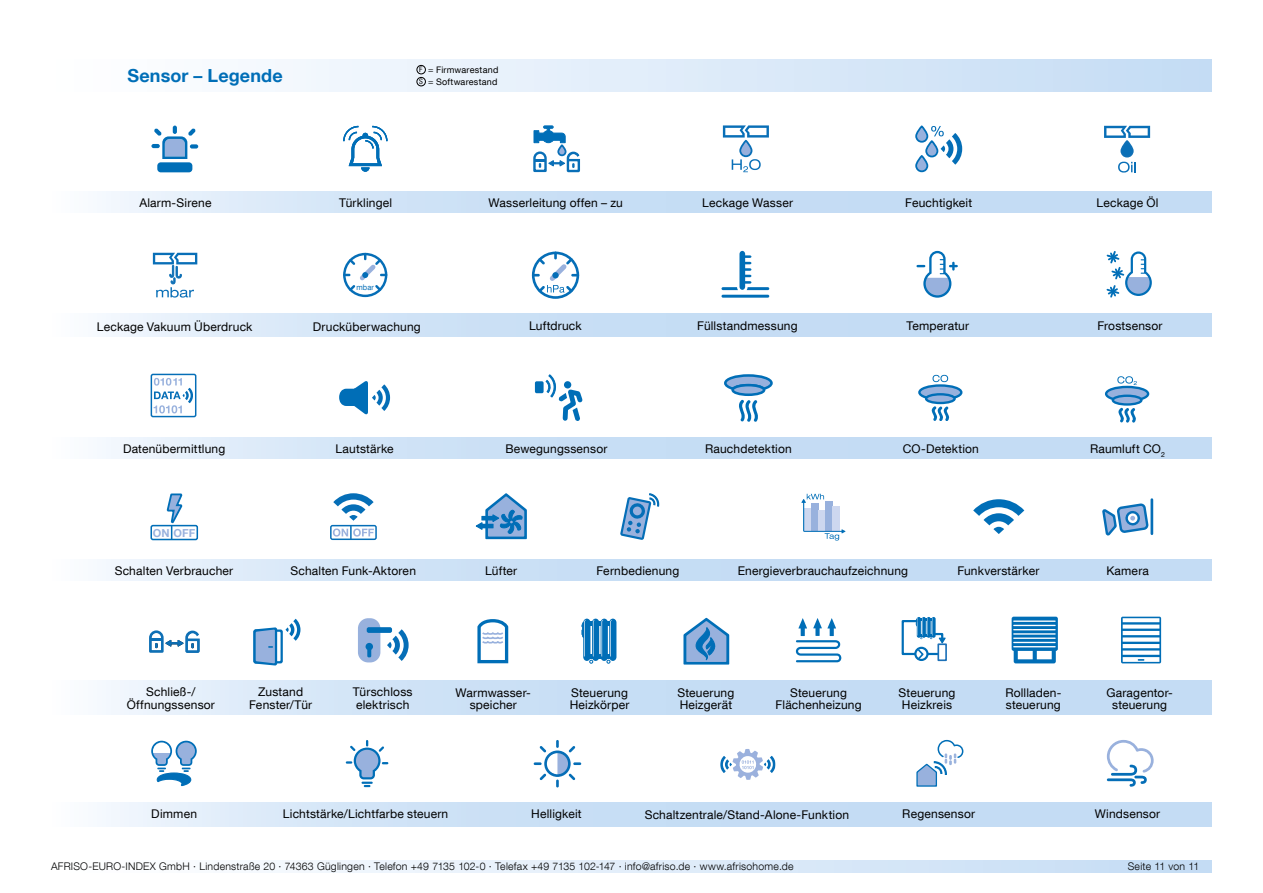
<style>
.page{position:relative;width:1263px;height:893px;background:#fff}
.page>*{position:absolute;margin:0;border:0;box-sizing:border-box;transform-origin:0 0}
.t1{font:700 18px "Helvetica Neue LT Com";letter-spacing:.005em;color:#006eb7}
.t2{font:12px/12.8px "Helvetica Neue LT Com";letter-spacing:.015em;color:#000;text-align:center}
.t3{font:700 11.1px "Helvetica Neue LT Com";color:#98b1dd}
.t4{font:300 10.5px "Helvetica Neue LT Com";letter-spacing:.02em;color:#000}
.t5{font:9px/12px "Helvetica Neue LT Com";letter-spacing:.025em;color:#000}
.t6{font:7.8px "Helvetica Neue LT Com";color:#056eb7;scale:.95 1}
.s1{font-stretch:condensed;font-size:7.5px}
</style>
<div class="page">
<svg style="left:267px;top:860px;width:945px;height:13px;background:#dceaf8"></svg>
<svg style="left:102px;top:192px;width:1110px;height:21px;background:#cde1f5"></svg>
<svg style="left:102px;top:314px;width:1110px;height:23px;background:#cde1f5"></svg>
<svg style="left:102px;top:437px;width:1110px;height:22px;background:#cde1f5"></svg>
<svg style="left:102px;top:559px;width:1110px;height:22px;background:#cde1f5"></svg>
<svg style="left:102px;top:681px;width:1110px;height:34px;background:#cce1f5"></svg>
<svg style="left:102px;top:803px;width:1110px;height:23px;background:#cde1f5"></svg>
<div style="left:51px;top:60px;width:1161px;height:32px;background:linear-gradient(to right,#fff,#c4dcf4)"></div>
<div style="left:157px;top:162px;width:35px;height:10px;background:#006eb7;border-radius:3px"></div>
<div style="left:190px;top:144px;width:8px;height:5px;background:#006eb7;border-radius:2px"></div>
<svg style="left:151px;top:126px;width:45px;height:33px"></svg>
<svg style="left:915px;top:125px;width:47px;height:47px"></svg>
<div style="left:739px;top:251px;width:6px;height:39px;background:#006eb7;border-radius:3px"></div>
<hr style="left:721px;top:295px;width:48px;height:3px;background:#006eb7">
<svg style="left:721px;top:255px;width:48px;height:35px"></svg>
<svg style="left:723px;top:125px;width:46px;height:47px"></svg>
<svg style="left:1106px;top:387px;width:42px;height:14px"></svg>
<div style="left:1105px;top:386px;width:44px;height:16px;border:2px solid #006eb7;border-radius:50%"></div>
<svg style="left:1113px;top:396px;width:28px;height:8px"></svg>
<div style="left:1112px;top:395px;width:30px;height:11px;border:2px solid #006eb7;border-radius:50%"></div>
<svg style="left:1118px;top:407px;width:18px;height:15px"></svg>
<svg style="left:1117px;top:376px;width:20px;height:9px"></svg>
<svg style="left:724px;top:374px;width:49px;height:47px"></svg>
<svg style="left:918px;top:251px;width:39px;height:47px"></svg>
<svg style="left:343px;top:253px;width:44px;height:44px"></svg>
<div style="left:150px;top:525px;width:48px;height:15px;border:2px solid #006eb7;border-radius:2px"></div>
<svg style="left:165px;top:493px;width:19px;height:46px"></svg>
<svg style="left:330px;top:493px;width:47px;height:47px"></svg>
<svg style="left:253px;top:619px;width:47px;height:46px"></svg>
<svg style="left:916px;top:740px;width:47px;height:47px"></svg>
<svg style="left:720px;top:749px;width:55px;height:31px"></svg>
<svg style="left:533px;top:125px;width:47px;height:47px"></svg>
<svg style="left:1107px;top:740px;width:47px;height:47px"></svg>
<div style="left:358px;top:618px;width:22px;height:44px;background:#98b1dd;border-radius:10px"></div>
<div style="left:367px;top:627px;width:25px;height:6px;background:#006eb7;border-radius:2px"></div>
<svg style="left:366px;top:643px;width:7px;height:14px"></svg>
<svg style="left:387px;top:629px;width:22px;height:32px"></svg>
<div style="left:535px;top:381px;width:9px;height:12px;background:#006eb7;border-radius:2px"></div>
<svg style="left:545px;top:374px;width:38px;height:47px"></svg>
<svg style="left:1106px;top:251px;width:46px;height:47px"></svg>
<svg style="left:534px;top:740px;width:47px;height:47px"></svg>
<svg style="left:1104px;top:126px;width:46px;height:47px"></svg>
<svg style="left:973px;top:499px;width:51px;height:35px"></svg>
<svg style="left:801px;top:494px;width:44px;height:46px"></svg>
<svg style="left:149px;top:630px;width:51px;height:23px"></svg>
<svg style="left:343px;top:126px;width:44px;height:46px"></svg>
<svg style="left:151px;top:741px;width:46px;height:45px"></svg>
<svg style="left:1102px;top:503px;width:47px;height:33px"></svg>
<hr style="left:1150px;top:500px;width:3px;height:34px;background:#056eb7">
<svg style="left:347px;top:741px;width:40px;height:46px"></svg>
<svg style="left:532px;top:252px;width:47px;height:47px"></svg>
<div style="left:552px;top:272px;width:7px;height:6px;background:#056eb7;border-radius:50%"></div>
<svg style="left:339px;top:381px;width:51px;height:34px"></svg>
<svg style="left:620px;top:493px;width:39px;height:47px"></svg>
<svg style="left:795px;top:618px;width:47px;height:45px"></svg>
<svg style="left:901px;top:617px;width:46px;height:44px"></svg>
<svg style="left:1012px;top:617px;width:46px;height:46px"></svg>
<svg style="left:1121px;top:617px;width:40px;height:46px"></svg>
<hr style="left:585px;top:654px;width:29px;height:4px;background:#006eb7">
<div style="left:585px;top:621px;width:29px;height:5px;background:#006eb7"></div>
<div style="left:592px;top:619px;width:7px;height:42px;background:#006eb7;border-radius:4px"></div>
<div style="left:601px;top:619px;width:7px;height:42px;background:#006eb7;border-radius:4px"></div>
<div style="left:609px;top:619px;width:7px;height:42px;background:#006eb7;border-radius:4px"></div>
<svg style="left:581px;top:620px;width:14px;height:44px"></svg>
<svg style="left:601px;top:620px;width:11px;height:44px"></svg>
<svg style="left:477px;top:619px;width:32px;height:45px"></svg>
<div style="left:151px;top:374px;width:45px;height:43px;border:1px solid #056eb7;border-radius:2px"></div>
<svg style="left:154px;top:378px;width:39px;height:35px"></svg>
<svg style="left:919px;top:385px;width:42px;height:14px"></svg>
<div style="left:918px;top:384px;width:44px;height:16px;border:2px solid #006eb7;border-radius:50%"></div>
<svg style="left:926px;top:394px;width:29px;height:9px"></svg>
<div style="left:925px;top:393px;width:31px;height:11px;border:2px solid #006eb7;border-radius:50%"></div>
<svg style="left:931px;top:406px;width:18px;height:15px"></svg>
<svg style="left:932px;top:375px;width:16px;height:7px"></svg>
<svg style="left:153px;top:253px;width:44px;height:45px"></svg>
<div style="left:417px;top:65px;width:9px;height:9px;border:1px solid #000;border-radius:50%"></div>
<div style="left:417px;top:77px;width:9px;height:9px;border:1px solid #000;border-radius:50%"></div>
<svg style="left:475px;top:493px;width:52px;height:46px"></svg>
<svg style="left:683px;top:618px;width:46px;height:47px"></svg>
<h1 class="t1" style="left:128px;top:65px;width:157px">Sensor – Legende</h1>
<p class="t5" style="left:419px;top:64px;width:81px"><span class="s1">F</span> = Firmwarestand<br><span class="s1">S</span> = Softwarestand</p>
<p class="t2" style="left:139px;top:196px;width:74px">Alarm-Sirene</p>
<p class="t2" style="left:905px;top:196px;width:69px">Feuchtigkeit</p>
<p class="t2" style="left:489px;top:196px;width:136px">Wasserleitung offen – zu</p>
<p class="t2" style="left:702px;top:196px;width:92px">Leckage Wasser</p>
<p class="t2" style="left:339px;top:196px;width:55px">Türklingel</p>
<p class="t2" style="left:1096px;top:196px;width:64px">Leckage Öl</p>
<p class="t6" style="left:357px;top:282px;width:20px">mbar</p>
<p class="t2" style="left:97px;top:320px;width:157px">Leckage Vakuum Überdruck</p>
<p class="t2" style="left:313px;top:320px;width:109px">Drucküberwachung</p>
<p class="t2" style="left:529px;top:319px;width:54px">Luftdruck</p>
<p class="t2" style="left:697px;top:319px;width:102px">Füllstandmessung</p>
<p class="t2" style="left:906px;top:319px;width:64px">Temperatur</p>
<p class="t2" style="left:1097px;top:319px;width:67px">Frostsensor</p>
<p class="t2" style="left:705px;top:442px;width:88px">Rauchdetektion</p>
<p class="t2" style="left:1090px;top:442px;width:77px">Raumluft CO<sub>2</sub></p>
<p class="t2" style="left:336px;top:442px;width:60px">Lautstärke</p>
<p class="t2" style="left:505px;top:442px;width:103px">Bewegungssensor</p>
<p class="t2" style="left:123px;top:442px;width:104px">Datenübermittlung</p>
<p class="t2" style="left:903px;top:442px;width:78px">CO-Detektion</p>
<p class="t3" style="left:153px;top:526px;width:44px">ON OFF</p>
<p class="t2" style="left:115px;top:564px;width:120px">Schalten Verbraucher</p>
<p class="t2" style="left:290px;top:564px;width:127px">Schalten Funk-Aktoren</p>
<p class="t2" style="left:485px;top:564px;width:34px">Lüfter</p>
<p class="t2" style="left:738px;top:564px;width:172px">Energieverbrauchaufzeichnung</p>
<p class="t2" style="left:596px;top:564px;width:84px">Fernbedienung</p>
<p class="t2" style="left:1106px;top:564px;width:44px">Kamera</p>
<p class="t2" style="left:957px;top:564px;width:83px">Funkverstärker</p>
<p class="t2" style="left:127px;top:685px;width:90px">Schließ-/<br>Öffnungssensor</p>
<p class="t2" style="left:249px;top:685px;width:65px">Zustand<br>Fenster/Tür</p>
<p class="t2" style="left:353px;top:685px;width:61px;text-align:left">Türschloss elektrisch</p>
<p class="t2" style="left:456px;top:686px;width:77px">Warmwasser&shy;speicher</p>
<p class="t2" style="left:570px;top:686px;width:61px;text-align:left">Steuerung<br>Heizkörper</p>
<p class="t2" style="left:677px;top:686px;width:58px;text-align:left">Steuerung<br>Heizgerät</p>
<p class="t2" style="left:775px;top:686px;width:88px">Steuerung<br>Flächenheizung</p>
<p class="t2" style="left:899px;top:686px;width:58px;text-align:left">Steuerung<br>Heizkreis</p>
<p class="t2" style="left:1005px;top:686px;width:58px;text-align:left">Rollladen&shy;steuerung</p>
<p class="t2" style="left:1106px;top:686px;width:68px">Garagentor&shy;steuerung</p>
<p class="t2" style="left:151px;top:807px;width:47px">Dimmen</p>
<p class="t2" style="left:283px;top:807px;width:167px">Lichtstärke/Lichtfarbe steuern</p>
<p class="t2" style="left:531px;top:807px;width:52px">Helligkeit</p>
<p class="t2" style="left:645px;top:808px;width:206px">Schaltzentrale/Stand-Alone-Funktion</p>
<p class="t2" style="left:902px;top:807px;width:74px">Regensensor</p>
<p class="t2" style="left:1095px;top:807px;width:67px">Windsensor</p>
<p class="t4" style="left:51px;top:860px;width:744px">AFRISO-EURO-INDEX GmbH ∙ Lindenstraße 20 ∙ 74363 Güglingen ∙ Telefon +49 7135 102-0 ∙ Telefax +49 7135 102-147 ∙ info@afriso.de ∙ www.afrisohome.de</p>
<p class="t4" style="left:1128px;top:860px;width:73px">Seite 11 von 11</p>
</div>
